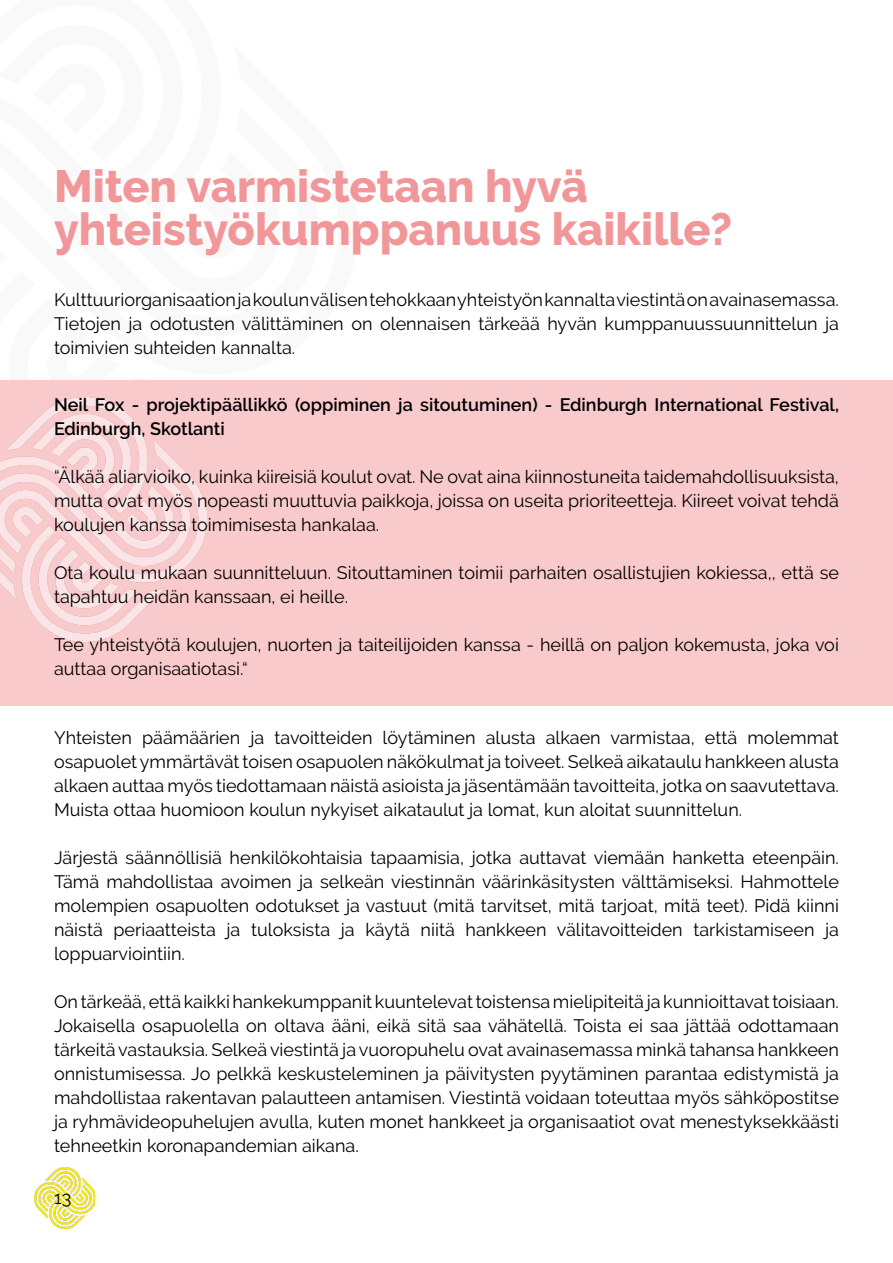
<style>
.page{position:relative;width:893px;height:1263px;background:#fff}
.page>*{position:absolute;margin:0;border:0;box-sizing:border-box;transform-origin:0 0}
.t1{font:800 45px/43.5px "Raleway";color:#f29799}
.t2{font:18px/24px "Raleway";color:#000;text-align:justify}
.t3{font:600 18px/24px "Raleway";color:#000}
</style>
<div class="page">
<img style="left:34px;top:1167px;width:61px;height:62px">
<div style="left:0;top:381px;width:893px;height:325px;background:#f9cacc"></div>
<img style="left:0;top:398px;width:207px;height:243px">
<h1 class="t1" style="left:54px;top:164px;width:680px">Miten varmistetaan hyvä yhteistyökumppanuus kaikille?</h1>
<p class="t2" style="left:54px;top:288px;width:786px">Kulttuuriorganisaation ja koulun välisen tehokkaan yhteistyön kannalta viestintä on avainasemassa.<br>Tietojen ja odotusten välittäminen on olennaisen tärkeää hyvän kumppanuussuunnittelun ja toimivien suhteiden kannalta.</p>
<p class="t3" style="left:54px;top:393px;width:786px">Neil Fox - projektipäällikkö (oppiminen ja sitoutuminen) - Edinburgh International Festival,<br>Edinburgh, Skotlanti</p>
<p class="t2" style="left:54px;top:465px;width:786px">“Älkää aliarvioiko, kuinka kiireisiä koulut ovat. Ne ovat aina kiinnostuneita taidemahdollisuuksista, mutta ovat myös nopeasti muuttuvia paikkoja, joissa on useita prioriteetteja. Kiireet voivat tehdä koulujen kanssa toimimisesta hankalaa.</p>
<p class="t2" style="left:54px;top:561px;width:786px">Ota koulu mukaan suunnitteluun. Sitouttaminen toimii parhaiten osallistujien kokiessa,, että se tapahtuu heidän kanssaan, ei heille.</p>
<p class="t2" style="left:54px;top:633px;width:786px">Tee yhteistyötä koulujen, nuorten ja taiteilijoiden kanssa - heillä on paljon kokemusta, joka voi auttaa organisaatiotasi.“</p>
<p class="t2" style="left:54px;top:726px;width:786px">Yhteisten päämäärien ja tavoitteiden löytäminen alusta alkaen varmistaa, että molemmat osapuolet ymmärtävät toisen osapuolen näkökulmat ja toiveet. Selkeä aikataulu hankkeen alusta alkaen auttaa myös tiedottamaan näistä asioista ja jäsentämään tavoitteita, jotka on saavutettava.<br>Muista ottaa huomioon koulun nykyiset aikataulut ja lomat, kun aloitat suunnittelun.</p>
<p class="t2" style="left:54px;top:846px;width:786px">Järjestä säännöllisiä henkilökohtaisia tapaamisia, jotka auttavat viemään hanketta eteenpäin.<br>Tämä mahdollistaa avoimen ja selkeän viestinnän väärinkäsitysten välttämiseksi. Hahmottele molempien osapuolten odotukset ja vastuut (mitä tarvitset, mitä tarjoat, mitä teet). Pidä kiinni näistä periaatteista ja tuloksista ja käytä niitä hankkeen välitavoitteiden tarkistamiseen ja loppuarviointiin.</p>
<p class="t2" style="left:54px;top:990px;width:786px">On tärkeää, että kaikki hankekumppanit kuuntelevat toistensa mielipiteitä ja kunnioittavat toisiaan.<br>Jokaisella osapuolella on oltava ääni, eikä sitä saa vähätellä. Toista ei saa jättää odottamaan tärkeitä vastauksia. Selkeä viestintä ja vuoropuhelu ovat avainasemassa minkä tahansa hankkeen onnistumisessa. Jo pelkkä keskusteleminen ja päivitysten pyytäminen parantaa edistymistä ja mahdollistaa rakentavan palautteen antamisen. Viestintä voidaan toteuttaa myös sähköpostitse ja ryhmävideopuhelujen avulla, kuten monet hankkeet ja organisaatiot ovat menestyksekkäästi tehneetkin koronapandemian aikana.</p>
<p class="t2" style="left:54px;top:1185px;width:19px">13</p>
</div>
